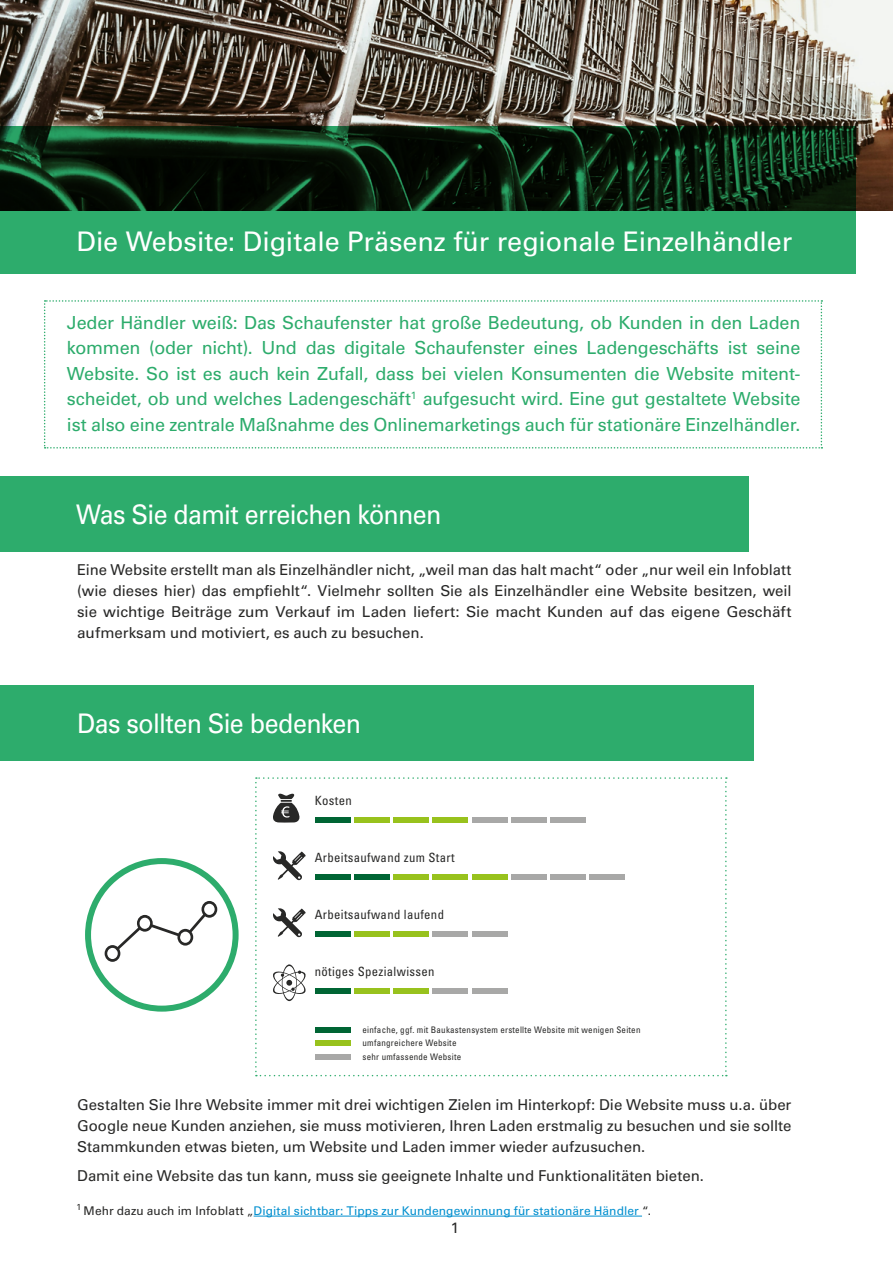
<style>
.page{position:relative;width:893px;height:1263px;background:#fff}
.page>*{position:absolute;margin:0;border:0;box-sizing:border-box;transform-origin:0 0}
.t1{font:27px "Univers LT Std";letter-spacing:-.015em;color:#fff}
.t2{font:27px "Univers LT Std";letter-spacing:-.015em;color:#fff;scale:.93 1}
.t3{font:18px/25.5px "Univers LT Std";letter-spacing:-.015em;color:#2dac6c;text-align:justify}
.t4{font:15px/21px "Univers LT Std";color:#282827;text-align:justify}
.t5{font:condensed 12.75px "Univers LT Std";letter-spacing:.025em;color:#282827}
.t6{font:12px "Univers LT Std";letter-spacing:.005em;color:#008fcf}
.t7{font:condensed 9px/13.5px "Univers LT Std";letter-spacing:.025em;color:#282827}
.s1{color:#282827}
</style>
<div class="page">
<img style="left:0;top:0;width:893px;height:210px">
<svg style="left:0;top:127px;width:856px;height:147px;background:#195e38"></svg>
<svg style="left:44px;top:300px;width:778px;height:149px"></svg>
<div style="left:0;top:477px;width:749px;height:75px;background:#2dac6c"></div>
<div style="left:0;top:686px;width:753px;height:75px;background:#2dac6c"></div>
<hr style="left:254px;top:1216px;width:388px;height:1px;background:#008fcf">
<svg style="left:85px;top:858px;width:154px;height:154px"></svg>
<svg style="left:255px;top:777px;width:472px;height:299px"></svg>
<div style="left:315px;top:1027px;width:36px;height:5px;background:#006534"></div>
<div style="left:315px;top:1040px;width:36px;height:6px;background:#98c21d"></div>
<div style="left:315px;top:1054px;width:36px;height:5px;background:#a8a8a7"></div>
<div style="left:315px;top:874px;width:36px;height:6px;background:#006534"></div>
<div style="left:354px;top:874px;width:36px;height:6px;background:#006534"></div>
<div style="left:393px;top:874px;width:36px;height:6px;background:#98c21d"></div>
<div style="left:433px;top:874px;width:35px;height:6px;background:#98c21d"></div>
<div style="left:472px;top:874px;width:36px;height:6px;background:#98c21d"></div>
<div style="left:511px;top:874px;width:36px;height:6px;background:#a8a8a7"></div>
<div style="left:550px;top:874px;width:36px;height:6px;background:#a8a8a7"></div>
<div style="left:589px;top:874px;width:36px;height:6px;background:#a8a8a7"></div>
<h1 class="t1" style="left:77px;top:226px;width:717px">Die Website: Digitale Präsenz für regionale Einzelhändler</h1>
<p class="t3" style="left:67px;top:310px;width:735px">Jeder Händler weiß: Das Schaufenster hat große Bedeutung, ob Kunden in den Laden kommen (oder nicht). Und das digitale Schaufenster eines Ladengeschäfts ist seine Website. So ist es auch kein Zufall, dass bei vielen Konsumenten die Website mitent&shy;scheidet, ob und welches Ladengeschäft<sup>1</sup> aufgesucht wird. Eine gut gestaltete Website ist also eine zentrale Maßnahme des Onlinemarketings auch für stationäre Einzelhändler.</p>
<h1 class="t2" style="left:76px;top:498px;width:394px">Was Sie damit erreichen können</h1>
<p class="t4" style="left:77px;top:559px;width:716px">Eine Website erstellt man als Einzelhändler nicht, „weil man das halt macht“ oder „nur weil ein Infoblatt (wie dieses hier) das empfiehlt“. Vielmehr sollten Sie als Einzelhändler eine Website besitzen, weil sie wichtige Beiträge zum Verkauf im Laden liefert: Sie macht Kunden auf das eigene Geschäft aufmerksam und motiviert, es auch zu besuchen.</p>
<h1 class="t2" style="left:77px;top:707px;width:307px">Das sollten Sie bedenken</h1>
<p class="t5" style="left:315px;top:792px;width:39px">Kosten</p>
<p class="t5" style="left:315px;top:849px;width:141px">Arbeitsaufwand zum Start</p>
<p class="t5" style="left:315px;top:906px;width:131px">Arbeitsaufwand laufend</p>
<p class="t5" style="left:315px;top:963px;width:121px">nötiges Spezialwissen</p>
<p class="t7" style="left:363px;top:1023px;width:279px">einfache, ggf. mit Baukastensystem erstellte Website mit wenigen Seiten umfangreichere Website<br>sehr umfassende Website</p>
<p class="t4" style="left:77px;top:1094px;width:716px">Gestalten Sie Ihre Website immer mit drei wichtigen Zielen im Hinterkopf: Die Website muss u.a. über Google neue Kunden anziehen, sie muss motivieren, Ihren Laden erstmalig zu besuchen und sie sollte Stammkunden etwas bieten, um Website und Laden immer wieder aufzusuchen.</p>
<p class="t4" style="left:77px;top:1165px;width:628px">Damit eine Website das tun kann, muss sie geeignete Inhalte und Funktionalitäten bieten.</p>
<p class="t6" style="left:77px;top:1203px;width:576px"><sup>1</sup> <span class="s1">Mehr dazu auch im Infoblatt „</span>Digital sichtbar: Tipps zur Kundengewinnung für stationäre Händler <span class="s1">“.</span></p>
<p class="t4" style="left:451px;top:1217px;width:10px">1</p>
</div>
